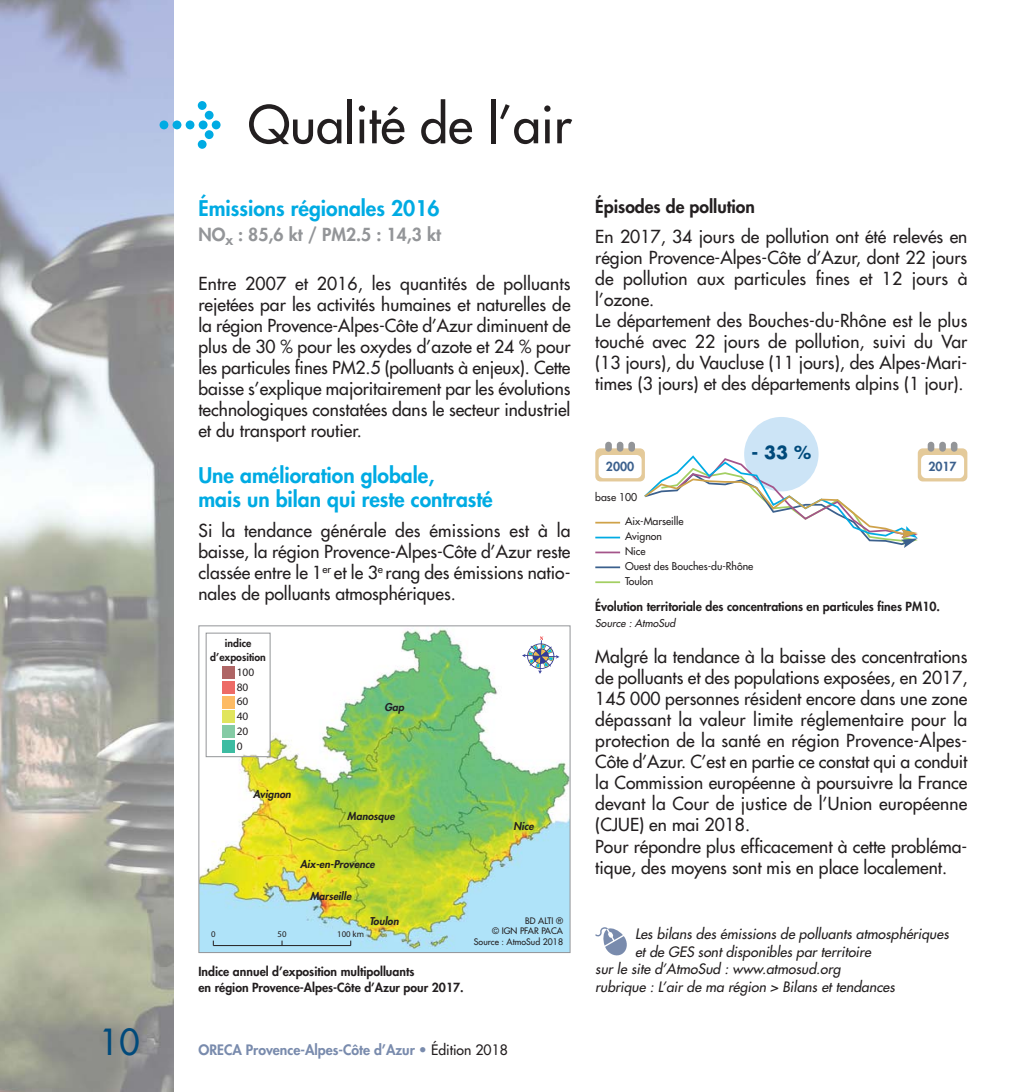
<style>
.page{position:relative;width:1017px;height:1092px;background:#fff}
.page>*{position:absolute;margin:0;border:0;box-sizing:border-box;transform-origin:0 0}
.t1{font:50.75px "Futura";color:#231f20}
.t2{font:35px "Futura";color:#004a7b}
.t3{font:800 21px/24.5px "Futura";color:#00abe3}
.t4{font:17.5px/21px "Futura";color:#231f20;text-align:justify}
.t5{font:800 17.5px "Futura";color:#939598}
.t6{font:800 17.5px "Futura";color:#231f20}
.t7{font:700 17.5px "Futura";color:#004a7b}
.t8{font:italic 14px "Futura";color:#231f20}
.t9{font:800 14px "Futura";color:#798bad}
.t10{font:800 12.25px/15.8px "Futura";color:#231f20}
.t11{font:800 12.25px "Futura";color:#3b608d}
.t12{font:11.38px/14.9px "Myriad Pro";color:#231f20}
.t13{font:10.5px/14.9px "Futura";color:#231f20}
.t14{font:italic 800 10.5px "Futura";color:#231f20}
.t15{font:800 10.5px/14px "Futura";color:#231f20;text-align:center}
.t16{font:italic 10.5px "Futura";color:#231f20}
.t17{font:8.75px/10.5px "Futura";color:#231f20;text-align:right}
.t18{font:8.75px "Myriad Pro";color:#231f20}
.s1{font-family:"Meta Plus";font-weight:700;font-size:52.5px;color:#00abe3}
.s2{font-weight:400;color:#231f20}
</style>
<div class="page">
<img style="left:0;top:0;width:174px;height:1091px">
<svg style="left:595px;top:927px;width:32px;height:28px"></svg>
<img style="left:200px;top:628px;width:368px;height:322px">
<div style="left:198px;top:625px;width:372px;height:327px;border:1px solid #939598"></div>
<svg style="left:522px;top:636px;width:37px;height:37px"></svg>
<img style="left:208px;top:634px;width:60px;height:120px">
<div style="left:206px;top:632px;width:64px;height:124px;border:1px solid #939598"></div>
<div style="left:222px;top:666px;width:12px;height:12px;background:#af6565"></div>
<div style="left:222px;top:681px;width:12px;height:12px;background:#ed6b66"></div>
<div style="left:222px;top:695px;width:12px;height:13px;background:#fdbb64"></div>
<div style="left:222px;top:710px;width:12px;height:13px;background:#e1e55d"></div>
<div style="left:222px;top:725px;width:12px;height:13px;background:#85cba5"></div>
<div style="left:222px;top:740px;width:12px;height:13px;background:#3dbca2"></div>
<hr style="left:213px;top:945px;width:138px;height:1px;background:#231f20">
<div style="left:595px;top:448px;width:50px;height:33px;background:linear-gradient(to right,#e5cc9e,#e1c99d);border-radius:5px"></div>
<div style="left:599px;top:455px;width:43px;height:23px;background:#fff;border-radius:5px"></div>
<div style="left:605px;top:441px;width:7px;height:10px;background:#939598;border-radius:3px"></div>
<div style="left:617px;top:441px;width:6px;height:10px;background:#939598;border-radius:3px"></div>
<div style="left:628px;top:441px;width:7px;height:10px;background:#939598;border-radius:3px"></div>
<div style="left:918px;top:448px;width:49px;height:33px;background:#e4ca9a;border-radius:5px"></div>
<div style="left:921px;top:455px;width:43px;height:23px;background:#fff;border-radius:5px"></div>
<div style="left:928px;top:441px;width:6px;height:10px;background:#939598;border-radius:3px"></div>
<div style="left:939px;top:441px;width:7px;height:10px;background:#939598;border-radius:3px"></div>
<div style="left:951px;top:441px;width:6px;height:10px;background:#939598;border-radius:3px"></div>
<div style="left:744px;top:417px;width:75px;height:74px;background:#cce4f6;border-radius:50%"></div>
<hr style="left:595px;top:521px;width:25px;height:2px;background:#cfa249">
<hr style="left:595px;top:536px;width:25px;height:2px;background:#00abe3">
<hr style="left:595px;top:551px;width:25px;height:2px;background:#a4548a">
<hr style="left:595px;top:566px;width:25px;height:2px;background:#3b608d">
<hr style="left:595px;top:581px;width:25px;height:2px;background:#a3cf62">
<svg style="left:642px;top:454px;width:276px;height:94px"></svg>
<h2 class="t2" style="left:99px;top:1024px;width:42px">10</h2>
<h1 class="t1" style="left:157px;top:99px;width:416px"><span class="s1">&gt;</span> Qualité de l’air</h1>
<p class="t3" style="left:198px;top:198px;width:243px">Émissions régionales 2016</p>
<p class="t5" style="left:198px;top:226px;width:244px">NO<sub>x</sub> : 85,6 kt / PM2.5 : 14,3 kt</p>
<p class="t4" style="left:198px;top:274px;width:374px">Entre 2007 et 2016, les quantités de polluants rejetées par les activités humaines et naturelles de la région Provence-Alpes-Côte d’Azur diminuent de plus de 30 % pour les oxydes d’azote et 24 % pour les particules fines PM2.5 (polluants à enjeux). Cette baisse s’explique majoritairement par les évolutions technologiques constatées dans le secteur industriel et du transport routier.</p>
<p class="t3" style="left:198px;top:464px;width:296px">Une amélioration globale,<br>mais un bilan qui reste contrasté</p>
<p class="t4" style="left:198px;top:521px;width:374px">Si la tendance générale des émissions est à la baisse, la région Provence-Alpes-Côte d’Azur reste classée entre le 1<sup>er</sup> et le 3<sup>e</sup> rang des émissions natio&shy;nales de polluants atmosphériques.</p>
<p class="t15" style="left:210px;top:636px;width:57px">indice d’exposition</p>
<p class="t12" style="left:237px;top:664px;width:19px">100<br>80<br>60<br>40<br>20<br>0</p>
<p class="t14" style="left:384px;top:702px;width:23px">Gap</p>
<p class="t14" style="left:253px;top:789px;width:41px">Avignon</p>
<p class="t14" style="left:347px;top:811px;width:51px">Manosque</p>
<p class="t14" style="left:300px;top:858px;width:78px">Aix-en-Provence</p>
<p class="t14" style="left:310px;top:890px;width:45px">Marseille</p>
<p class="t14" style="left:370px;top:915px;width:32px">Toulon</p>
<p class="t18" style="left:211px;top:929px;width:6px">0</p>
<p class="t18" style="left:278px;top:929px;width:10px">50</p>
<p class="t18" style="left:337px;top:929px;width:28px">100 km</p>
<p class="t10" style="left:198px;top:964px;width:267px">Indice annuel d’exposition multipolluants<br>en région Provence-Alpes-Côte d’Azur pour 2017.</p>
<p class="t14" style="left:513px;top:821px;width:24px">Nice</p>
<p class="t17" style="left:474px;top:915px;width:91px">BD ALTI ®<br>© IGN PFAR PACA<br>Source : AtmoSud 2018</p>
<p class="t9" style="left:198px;top:1042px;width:311px">ORECA Provence-Alpes-Côte d’Azur • <span class="s2">Édition 2018</span></p>
<p class="t6" style="left:595px;top:198px;width:161px">Épisodes de pollution</p>
<p class="t4" style="left:595px;top:227px;width:374px;text-align:left">En 2017, 34 jours de pollution ont été relevés en région Provence-Alpes-Côte d’Azur, dont 22 jours de pollution aux particules fines et 12 jours à l’ozone.<br>Le département des Bouches-du-Rhône est le plus touché avec 22 jours de pollution, suivi du Var (13 jours), du Vaucluse (11 jours), des Alpes-Mari&shy;times (3 jours) et des départements alpins (1 jour).</p>
<p class="t7" style="left:751px;top:444px;width:61px">- 33 %</p>
<p class="t11" style="left:606px;top:460px;width:30px">2000</p>
<p class="t11" style="left:928px;top:460px;width:30px">2017</p>
<p class="t13" style="left:595px;top:490px;width:44px">base 100</p>
<p class="t13" style="left:625px;top:514px;width:130px">Aix-Marseille<br>Avignon<br>Nice<br>Ouest des Bouches-du-Rhône<br>Toulon</p>
<p class="t10" style="left:595px;top:599px;width:346px">Évolution territoriale des concentrations en particules fines PM10.</p>
<p class="t16" style="left:595px;top:617px;width:84px">Source : AtmoSud</p>
<p class="t4" style="left:595px;top:647px;width:374px;text-align:left">Malgré la tendance à la baisse des concentrations de polluants et des populations exposées, en 2017, 145 000 personnes résident encore dans une zone dépassant la valeur limite réglementaire pour la protection de la santé en région Provence-Alpes-Côte d’Azur. C’est en partie ce constat qui a conduit la Commission européenne à poursuivre la France devant la Cour de justice de l’Union européenne (CJUE) en mai 2018.<br>Pour répondre plus efficacement à cette probléma&shy;tique, des moyens sont mis en place localement.</p>
<p class="t8" style="left:635px;top:927px;width:318px">Les bilans des émissions de polluants atmosphériques</p>
<p class="t8" style="left:635px;top:944px;width:240px">et de GES sont disponibles par territoire</p>
<p class="t8" style="left:595px;top:962px;width:249px">sur le site d’AtmoSud : www.atmosud.org</p>
<p class="t8" style="left:595px;top:979px;width:304px">rubrique : L’air de ma région &gt; Bilans et tendances</p>
</div>
